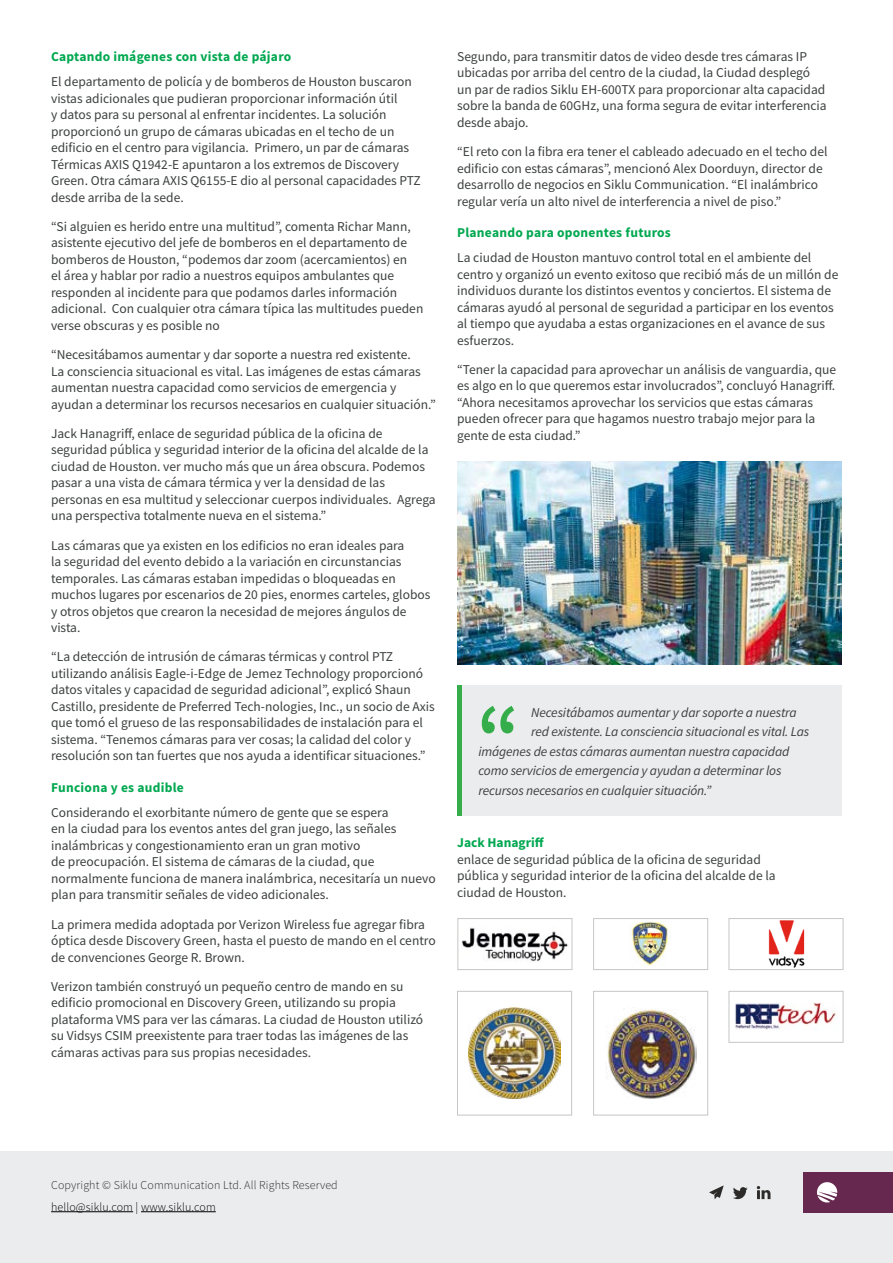
<style>
.page{position:relative;width:893px;height:1263px;background:#fff}
.page>*{position:absolute;margin:0;border:0;box-sizing:border-box;transform-origin:0 0}
.t1{font:13.5px/16.5px "Source Sans Pro";color:#3c3f3f}
.t2{font:italic 13.5px "Source Sans Pro";letter-spacing:-.01em;color:#3c3f3f}
.t3{font:700 13.5px "Source Sans Pro";letter-spacing:.02em;color:#00a850}
.t4{font:700 13.5px "Source Sans Pro";color:#00a850}
.t5{font:300 12px "Source Sans Pro";letter-spacing:.01em;color:#2c2b2a}
.t6{font:300 12px "Source Sans Pro";letter-spacing:.01em;color:#000}
</style>
<div class="page">
<div style="left:0;top:1151px;width:893px;height:112px;background:#eaeced"></div>
<hr style="left:51px;top:1211px;width:82px;height:1px;background:#000">
<hr style="left:141px;top:1211px;width:75px;height:1px;background:#000">
<svg style="left:733px;top:1187px;width:15px;height:12px"></svg>
<svg style="left:757px;top:1186px;width:13px;height:13px"></svg>
<svg style="left:709px;top:1185px;width:15px;height:14px"></svg>
<div style="left:803px;top:1172px;width:90px;height:40px;background:#66284e"></div>
<svg style="left:817px;top:1182px;width:20px;height:20px"></svg>
<img style="left:457px;top:461px;width:385px;height:203px">
<div style="left:461px;top:685px;width:381px;height:131px;background:#eaeced"></div>
<svg style="left:482px;top:706px;width:32px;height:27px"></svg>
<hr style="left:457px;top:685px;width:4px;height:131px;background:#35ad4a">
<img style="left:462px;top:927px;width:106px;height:35px">
<div style="left:457px;top:918px;width:115px;height:52px;border:1px solid #c4c7c5"></div>
<img style="left:631px;top:921px;width:37px;height:45px">
<div style="left:593px;top:918px;width:115px;height:52px;border:1px solid #c4c7c5"></div>
<img style="left:606px;top:1009px;width:90px;height:90px">
<div style="left:593px;top:991px;width:115px;height:124px;border:1px solid #c4c7c5"></div>
<img style="left:469px;top:1007px;width:91px;height:92px">
<div style="left:457px;top:991px;width:115px;height:124px;border:1px solid #c4c7c5"></div>
<img style="left:768px;top:920px;width:37px;height:48px">
<div style="left:729px;top:918px;width:114px;height:52px;border:1px solid #c4c7c5"></div>
<img style="left:735px;top:1003px;width:101px;height:27px">
<div style="left:729px;top:991px;width:114px;height:52px;border:1px solid #c4c7c5"></div>
<p class="t3" style="left:51px;top:48px;width:242px">Captando imágenes con vista de pájaro</p>
<p class="t1" style="left:51px;top:73px;width:371px">El departamento de policía y de bomberos de Houston buscaron vistas adicionales que pudieran proporcionar información útil<br>y datos para su personal al enfrentar incidentes. La solución proporcionó un grupo de cámaras ubicadas en el techo de un edificio en el centro para vigilancia. Primero, un par de cámaras Térmicas AXIS Q1942-E apuntaron a los extremos de Discovery Green. Otra cámara AXIS Q6155-E dio al personal capacidades PTZ desde arriba de la sede.</p>
<p class="t1" style="left:51px;top:218px;width:374px">“Si alguien es herido entre una multitud ,” comenta Richar Mann, asistente ejecutivo del jefe de bomberos en el departamento de bomberos de Houston “, podemos dar zoom (acercamientos) en<br>el área y hablar por radio a nuestros equipos ambulantes que responden al incidente para que podamos darles información adicional. Con cualquier otra cámara típica las multitudes pueden verse obscuras y es posible no</p>
<p class="t1" style="left:51px;top:346px;width:386px">“Necesitábamos aumentar y dar soporte a nuestra red existente.<br>La consciencia situacional es vital. Las imágenes de estas cámaras aumentan nuestra capacidad como servicios de emergencia y ayudan a determinar los recursos necesarios en cualquier situación“.</p>
<p class="t1" style="left:51px;top:425px;width:386px">Jack Hanagriff, enlace de seguridad pública de la oficina de seguridad pública y seguridad interior de la oficina del alcalde de la ciudad de Houston. ver mucho más que un área obscura. Podemos pasar a una vista de cámara térmica y ver la densidad de las personas en esa multitud y seleccionar cuerpos individuales. Agrega una perspectiva totalmente nueva en el sistema“.</p>
<p class="t1" style="left:51px;top:537px;width:381px">Las cámaras que ya existen en los edificios no eran ideales para<br>la seguridad del evento debido laa variación en circunstancias temporales. Las cámaras estaban impedidas o bloqueadas en muchos lugares por escenarios de 20 pies, enormes carteles, globos y otros objetos que crearon la necesidad de mejores ángulos de vista.</p>
<p class="t1" style="left:51px;top:649px;width:385px">“La detección de intrusión de cámaras térmicas y control PTZ utilizando análisis Eagle -i- Edge de Jemez Technology proporcionó datos vitales y capacidad de seguridad adicional ,” explicó Shaun Castillo, presidente de Preferred Tech-nologies, Inc., un socio de Axis que tomó el grueso de las responsabilidades de instalación para el sistema “. Tenemos cámaras para ver cosas; la calidad del color y resolución son tan fuertes que nos ayuda a identificar situaciones“.</p>
<p class="t3" style="left:51px;top:778px;width:134px">Funciona y es audible</p>
<p class="t1" style="left:51px;top:804px;width:386px">Considerando el exorbitante número de gente que se espera<br>en la ciudad para los eventos antes del gran juego, las señales inalámbricas y congestionamiento eran un gran motivo<br>de preocupación. El sistema de cámaras de la ciudad, que normalmente funciona de manera inalámbrica, necesitaría un nuevo plan para transmitir señales de video adicionales.</p>
<p class="t1" style="left:51px;top:916px;width:386px">La primera medida adoptada por Verizon Wireless fue agregar fibra óptica desde Discovery Green, hasta el puesto de mando en el centro de convenciones George .R Brown.</p>
<p class="t1" style="left:51px;top:978px;width:374px">Verizon también construyó un pequeño centro de mando en su edificio promocional en Discovery Green, utilizando su propia plataforma VMS para ver las cámaras. La ciudad de Houston utilizó su Vidsys CSIM preexistente para traer todas las imágenes de las cámaras activas para sus propias necesidades.</p>
<p class="t1" style="left:457px;top:48px;width:371px">Segundo, para transmitir datos de video desde tres cámaras IP ubicadas por arriba del centro de la ciudad la, Ciudad desplegó un par de radios Siklu EH-600TX para proporcionar alta capacidad sobre la banda de 60GHz, una forma segura de evitar interferencia desde abajo.</p>
<p class="t1" style="left:457px;top:143px;width:372px">“El reto con la fibra era tener el cableado adecuado en el techo del edificio con estas cámaras ,” mencionó Alex Doorduyn, director de desarrollo de negocios en Siklu Communication “. El inalámbrico regular vería un alto nivel de interferencia a nivel de piso“.</p>
<p class="t3" style="left:457px;top:224px;width:215px">Planeando para oponentes futuros</p>
<p class="t1" style="left:457px;top:249px;width:383px">La ciudad de Houston mantuvo control total en el ambiente del centro y organizó un evento exitoso que recibió más de un millón de individuos durante los distintos eventos y conciertos. El sistema de cámaras ayudó al personal de seguridad a participar en los eventos al tiempo que ayudaba a estas organizaciones en el avance de sus esfuerzos.</p>
<p class="t1" style="left:457px;top:361px;width:381px">“Tener la capacidad para aprovechar un análisis de vanguardia, que es algo en lo que queremos estar involucrados ,” concluyó Hanagriff. “Ahora necesitamos aprovechar los servicios que estas cámaras pueden ofrecer para que hagamos nuestro trabajo mejor para la gente de esta ciudad“.</p>
<p class="t2" style="left:531px;top:704px;width:267px">Necesitábamos aumentary dar soporte a nuestra</p>
<p class="t2" style="left:531px;top:723px;width:280px">red existente. La consciencia situacional es vital. Las</p>
<p class="t2" style="left:478px;top:743px;width:312px">imágenes de estas cámaras aumentan nuestra capacidad</p>
<p class="t2" style="left:478px;top:762px;width:305px">como servicios de emergencia y ayudan a determinar los</p>
<p class="t2" style="left:478px;top:782px;width:235px">recursos necesarios en cualquier situación“.</p>
<p class="t4" style="left:457px;top:834px;width:89px">Jack Hanagriff</p>
<p class="t1" style="left:457px;top:851px;width:320px">enlace de seguridad pública de la oficina de seguridad pública y seguridad interior de la oficina del alcalde de la ciudad de Houston.</p>
<p class="t5" style="left:51px;top:1177px;width:288px">Copyright © Siklu Communication Ltd. All Rights Reserved</p>
<p class="t6" style="left:51px;top:1199px;width:166px">hello@siklu.com | www.siklu.com</p>
</div>
